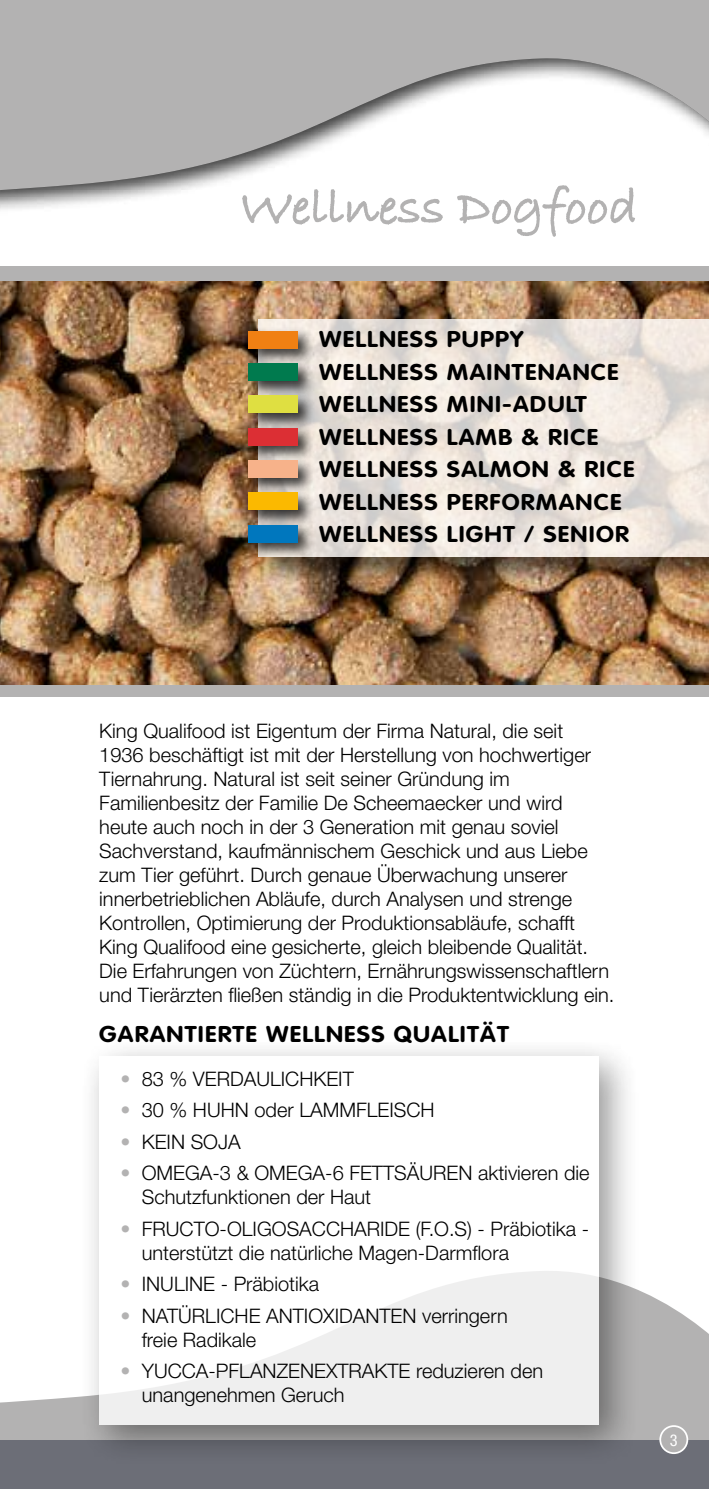
<style>
.page{position:relative;width:709px;height:1489px;background:#fff}
.page>*{position:absolute;margin:0;border:0;box-sizing:border-box;transform-origin:0 0}
.t1{font:52.5px "Bradley Hand ITCTT Bold";letter-spacing:-.01em;color:#b3b2b2}
.t2{font:700 22.5px/32.5px "VAG Rounded";letter-spacing:.05em;color:#000;scale:1.1 1}
.t3{font:300 20px/24px "Helvetica Neue";color:#000}
.t4{font:condensed 16.25px "Helvetica Neue";color:#fff}
.s1{color:#b3b2b2}
</style>
<div class="page">
<svg style="left:0;top:1291px;width:709px;height:149px;fill:#b3b2b2"></svg>
<div style="left:0;top:1440px;width:709px;height:48px;background:#6c6e77"></div>
<div style="left:660px;top:1425px;width:27px;height:27px;background:#b3b2b2;border-radius:50%"></div>
<div style="left:659px;top:1424px;width:29px;height:29px;border:2px solid #fff;border-radius:50%"></div>
<div style="left:0;top:683px;width:709px;height:14px;background:#b3b2b2"></div>
<div style="left:0;top:0;width:709px;height:264px;background:#b3b2b2"></div>
<div style="left:0;top:39px;width:709px;height:270px;background:#000;opacity:.75"></div>
<div style="left:0;top:266px;width:709px;height:31px;background:#b3b2b2"></div>
<img style="left:0;top:282px;width:709px;height:402px">
<div style="left:78px;top:1035px;width:563px;height:431px;background:#000;opacity:.5"></div>
<div style="left:99px;top:1056px;width:500px;height:368px;background:linear-gradient(to right,#fefefe,#f7f7f7)"></div>
<div style="left:257px;top:318px;width:452px;height:268px;background:#000;opacity:.7"></div>
<svg style="left:259px;top:319px;width:450px;height:237px;background:#eae2db"></svg>
<div style="left:245px;top:327px;width:70px;height:39px;background:#000;opacity:.75"></div>
<div style="left:248px;top:331px;width:50px;height:17px;background:#f08013"></div>
<div style="left:245px;top:360px;width:70px;height:38px;background:#000;opacity:.75"></div>
<div style="left:248px;top:363px;width:50px;height:18px;background:#007a4e"></div>
<div style="left:245px;top:392px;width:70px;height:39px;background:#000;opacity:.75"></div>
<div style="left:248px;top:395px;width:50px;height:18px;background:#dfdf41"></div>
<div style="left:245px;top:424px;width:70px;height:39px;background:#000;opacity:.75"></div>
<div style="left:248px;top:428px;width:50px;height:17px;background:#dc2f34"></div>
<div style="left:245px;top:456px;width:70px;height:39px;background:#000;opacity:.75"></div>
<div style="left:248px;top:460px;width:50px;height:18px;background:#f7b28a"></div>
<div style="left:245px;top:489px;width:70px;height:38px;background:#000;opacity:.75"></div>
<div style="left:248px;top:492px;width:50px;height:18px;background:#fbb900"></div>
<div style="left:245px;top:521px;width:70px;height:39px;background:#000;opacity:.75"></div>
<div style="left:248px;top:524px;width:50px;height:18px;background:#0077be"></div>
<h1 class="t1" style="left:240px;top:167px;width:399px">Wellness Dogfood</h1>
<p class="t2" style="left:319px;top:323px;width:288px">WELLNESS PUPPY<br>WELLNESS MAINTENANCE<br>WELLNESS MINI-ADULT<br>WELLNESS LAMB &amp; RICE<br>WELLNESS SALMON &amp; RICE<br>WELLNESS PERFORMANCE<br>WELLNESS LIGHT / SENIOR</p>
<p class="t3" style="left:99px;top:718px;width:517px">King Qualifood ist Eigentum der Firma Natural, die seit<br>1936 beschäftigt ist mit der Herstellung von hochwertiger Tiernahrung. Natural ist seit seiner Gründung im Familienbesitz der Familie De Scheemaecker und wird heute auch noch in der 3 Generation mit genau soviel Sachverstand, kaufmännischem Geschick und aus Liebe zum Tier geführt. Durch genaue Überwachung unserer innerbetrieblichen Abläufe, durch Analysen und strenge Kontrollen, Optimierung der Produktionsabläufe, schafft King Qualifood eine gesicherte, gleich bleibende Qualität.<br>Die Erfahrungen von Züchtern, Ernährungswissenschaftlern und Tierärzten fließen ständig in die Produktentwicklung ein.</p>
<p class="t2" style="left:99px;top:1017px;width:374px">GARANTIERTE WELLNESS QUALITÄT</p>
<p class="t3" style="left:120px;top:1066px;width:235px"><span class="s1">•</span> 83 % VERDAULICHKEIT</p>
<p class="t3" style="left:120px;top:1097px;width:315px"><span class="s1">•</span> 30 % HUHN oder LAMMFLEISCH</p>
<p class="t3" style="left:120px;top:1129px;width:122px"><span class="s1">•</span> KEIN SOJA</p>
<p class="t3" style="left:142px;top:1160px;width:449px;text-indent:-21px"><span class="s1">•</span> OMEGA-3 &amp; OMEGA-6 FETTSÄUREN aktivieren die<br>Schutzfunktionen der Haut</p>
<p class="t3" style="left:142px;top:1216px;width:449px;text-indent:-21px"><span class="s1">•</span> FRUCTO-OLIGOSACCHARIDE (F.O.S) - Präbiotika - unterstützt die natürliche Magen-Darmflora</p>
<p class="t3" style="left:120px;top:1271px;width:200px"><span class="s1">•</span> INULINE - Präbiotika</p>
<p class="t3" style="left:142px;top:1303px;width:367px;text-indent:-21px"><span class="s1">•</span> NATÜRLICHE ANTIOXIDANTEN verringern freie Radikale</p>
<p class="t3" style="left:142px;top:1358px;width:403px;text-indent:-21px"><span class="s1">•</span> YUCCA-PFLANZENEXTRAKTE reduzieren den unangenehmen Geruch</p>
<p class="t4" style="left:669px;top:1430px;width:9px">3</p>
</div>
